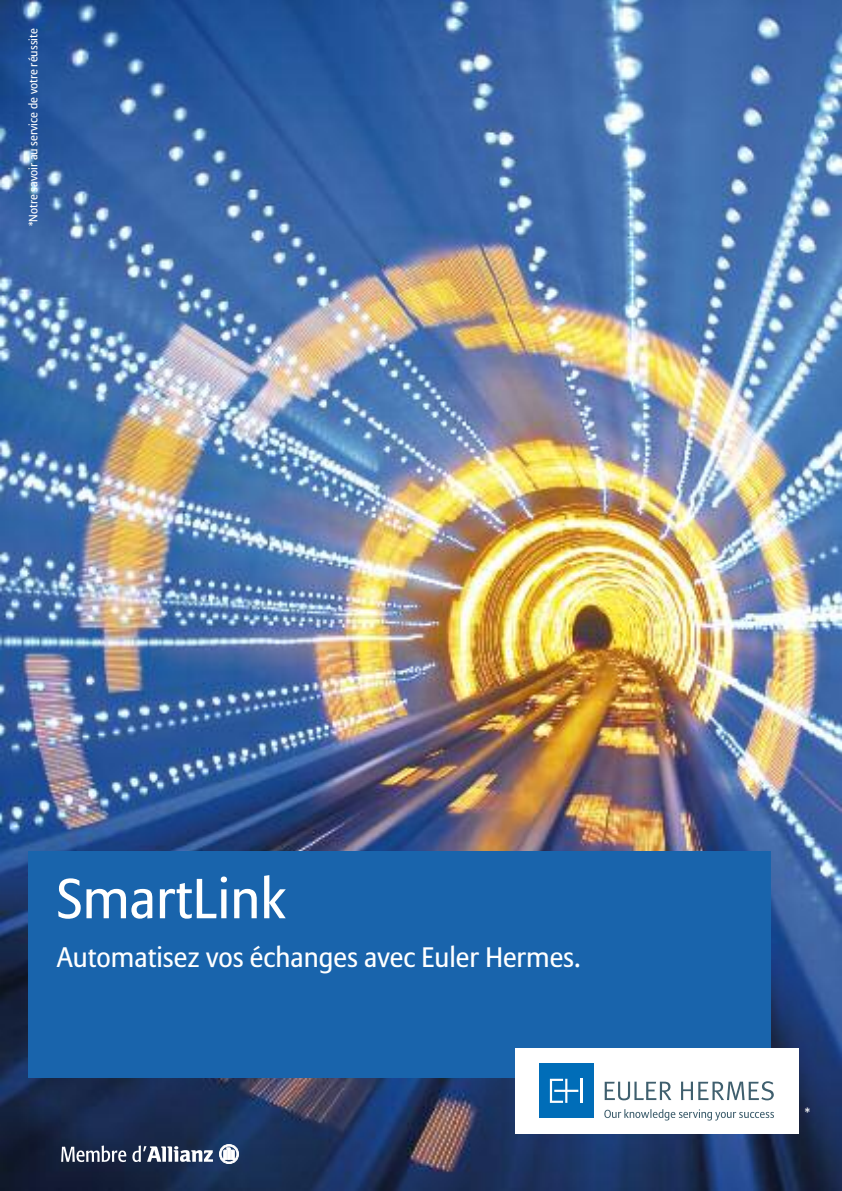
<style>
.page{position:relative;width:842px;height:1191px;background:#fff}
.page>*{position:absolute;margin:0;border:0;box-sizing:border-box;transform-origin:0 0}
.t1{font:56px "Allianz Sans";color:#fff}
.t2{font:28px "Allianz Sans";color:#fff}
.t3{font:14.4px "Allianz Sans";color:#fff}
.t4{font:12px "Allianz Sans";color:#fff}
</style>
<div class="page">
<img style="left:0;top:0;width:842px;height:1191px">
<div style="left:28px;top:850px;width:743px;height:227px;background:#1964ac"></div>
<svg style="left:61px;top:1145px;width:65px;height:17px"></svg>
<svg style="left:132px;top:1145px;width:81px;height:17px"></svg>
<svg style="left:219px;top:1144px;width:20px;height:19px"></svg>
<div style="left:515px;top:1048px;width:284px;height:85px;background:#fff"></div>
<div style="left:539px;top:1063px;width:55px;height:55px;background:#006db8"></div>
<hr style="left:581px;top:1078px;width:2px;height:24px;background:#fff">
<svg style="left:550px;top:1078px;width:28px;height:24px"></svg>
<svg style="left:605px;top:1081px;width:66px;height:19px"></svg>
<svg style="left:681px;top:1081px;width:93px;height:19px"></svg>
<svg style="left:604px;top:1109px;width:170px;height:11px"></svg>
<p class="t4" style="left:28px;top:226px;width:199px;rotate:-90deg">*Notre savoir au service de votre réussite</p>
<h1 class="t1" style="left:57px;top:875px;width:230px">SmartLink</h1>
<p class="t2" style="left:57px;top:945px;width:526px">Automatisez vos échanges avec Euler Hermes.</p>
<p class="t3" style="left:805px;top:1107px;width:7px">*</p>
</div>
